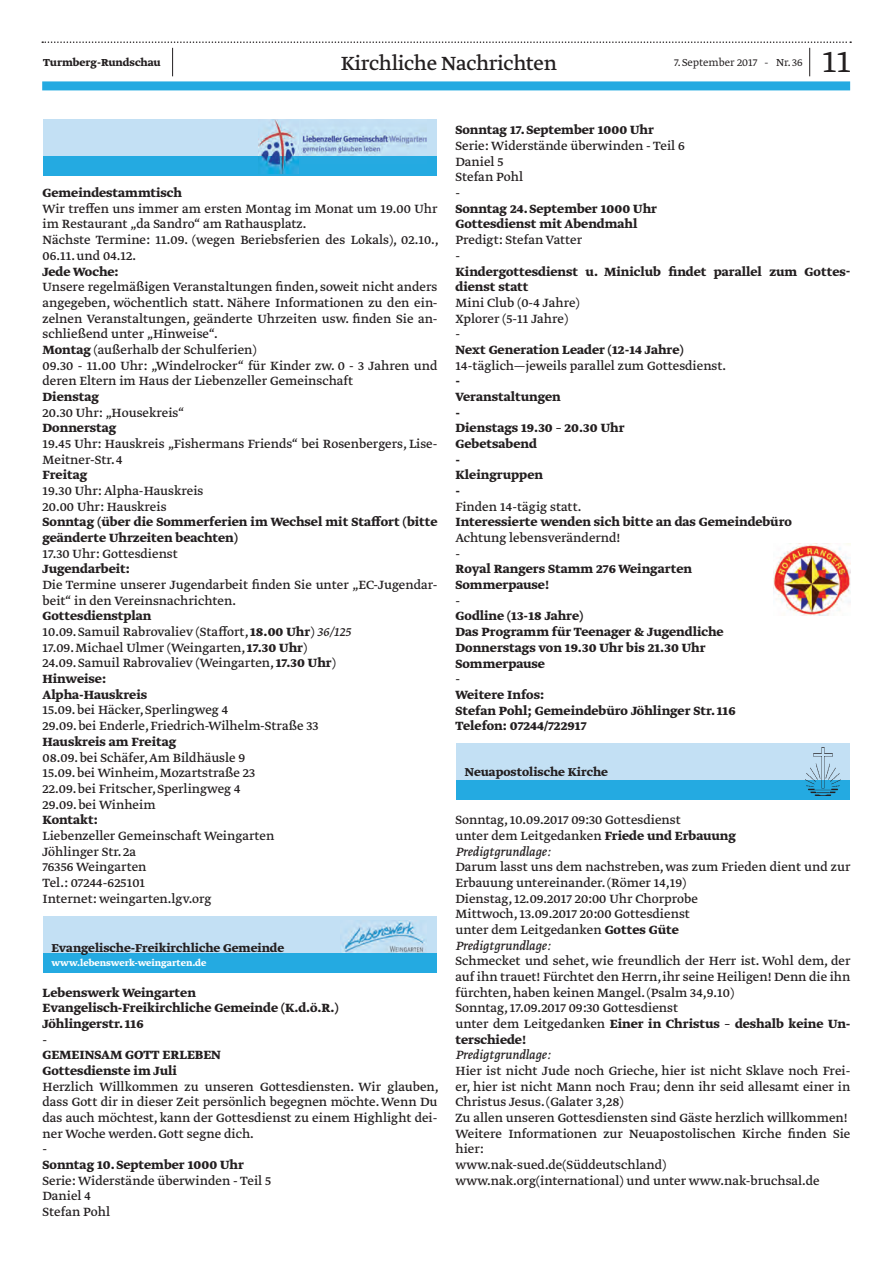
<style>
.page{position:relative;width:893px;height:1263px;background:#fff}
.page>*{position:absolute;margin:0;border:0;box-sizing:border-box;transform-origin:0 0}
.t1{font:300 36px "Greta Text Std";color:#231f20}
.t2{font:22.5px "Greta Text Std";letter-spacing:-.015em;color:#231f20}
.t3{font:14.1px/15.8px "Greta Text Std";color:#231f20}
.t4{font:700 14.1px/15.8px "Greta Text Std";color:#231f20}
.t5{font:italic 14.1px "Greta Text Std";color:#231f20}
.t6{font:700 13.5px "Greta Text Std";color:#231f20}
.t7{font:300 12px "Greta Text Std";color:#231f20}
.t8{font:700 12px "Greta Text Std";color:#231f20}
.t9{font:700 10.5px "Greta Text Std";color:#fff}
.s1{font-weight:700}
.s2{font-style:italic}
</style>
<div class="page">
<div style="left:42px;top:81px;width:808px;height:9px;background:#24aae1"></div>
<svg style="left:42px;top:41px;width:809px;height:35px"></svg>
<div style="left:43px;top:119px;width:393px;height:57px;background:#c3e0f4"></div>
<div style="left:43px;top:156px;width:393px;height:20px;background:#24aae1"></div>
<img style="left:258px;top:119px;width:40px;height:54px">
<img style="left:301px;top:130px;width:126px;height:26px">
<div style="left:43px;top:916px;width:393px;height:57px;background:#c3e0f4"></div>
<div style="left:43px;top:953px;width:393px;height:20px;background:#24aae1"></div>
<img style="left:342px;top:920px;width:83px;height:32px">
<img style="left:773px;top:544px;width:77px;height:71px">
<div style="left:457px;top:743px;width:393px;height:57px;background:#c3e0f4"></div>
<div style="left:457px;top:780px;width:393px;height:20px;background:#24aae1"></div>
<img style="left:805px;top:747px;width:35px;height:49px">
<p class="t8" style="left:43px;top:56px;width:119px">Turmberg-Rundschau</p>
<h2 class="t2" style="left:341px;top:50px;width:217px">Kirchliche Nachrichten</h2>
<p class="t7" style="left:674px;top:56px;width:130px">7. September 2017 - Nr. 36</p>
<h1 class="t1" style="left:822px;top:41px;width:30px">11</h1>
<p class="t4" style="left:43px;top:186px;width:141px">Gemeindestammtisch</p>
<p class="t3" style="left:43px;top:201px;width:398px">Wir treffen uns immer am ersten Montag im Monat um 19.00 Uhr im Restaurant „da Sandro“ am Rathausplatz.<br>Nächste Termine: 11.09. (wegen Beriebsferien des Lokals), 02.10., 06.11. und 04.12.</p>
<p class="t4" style="left:43px;top:264px;width:78px">Jede Woche:</p>
<p class="t3" style="left:43px;top:280px;width:396px">Unsere regelmäßigen Veranstaltungen finden, soweit nicht anders angegeben, wöchentlich statt. Nähere Informationen zu den ein&shy;zelnen Veranstaltungen, geänderte Uhrzeiten usw. finden Sie an&shy;schließend unter „Hinweise“.<br><span class="s1">Montag</span> (außerhalb der Schulferien)<br>09.30 - 11.00 Uhr: „Windelrocker“ für Kinder zw. 0 - 3 Jahren und deren Eltern im Haus der Liebenzeller Gemeinschaft</p>
<p class="t4" style="left:43px;top:389px;width:58px">Dienstag</p>
<p class="t3" style="left:43px;top:405px;width:143px">20.30 Uhr: „Housekreis“</p>
<p class="t4" style="left:43px;top:421px;width:75px">Donnerstag</p>
<p class="t3" style="left:43px;top:437px;width:396px">19.45 Uhr: Hauskreis „Fishermans Friends“ bei Rosenbergers, Lise-<br>Meitner-Str. 4</p>
<p class="t4" style="left:43px;top:468px;width:46px">Freitag</p>
<p class="t3" style="left:43px;top:484px;width:162px">19.30 Uhr: Alpha-Hauskreis<br>20.00 Uhr: Hauskreis</p>
<p class="t4" style="left:43px;top:515px;width:396px">Sonntag (über die Sommerferien im Wechsel mit Staffort (bitte geänderte Uhrzeiten beachten)</p>
<p class="t3" style="left:43px;top:546px;width:137px">17.30 Uhr: Gottesdienst</p>
<p class="t4" style="left:43px;top:562px;width:89px">Jugendarbeit:</p>
<p class="t3" style="left:43px;top:578px;width:396px">Die Termine unserer Jugendarbeit finden Sie unter „EC-Jugendar&shy;beit“ in den Vereinsnachrichten.</p>
<p class="t3" style="left:43px;top:609px;width:310px"><span class="s1">Gottesdienstplan<br></span>10.09. Samuil Rabrovaliev (Staffort, <span class="s1">18.00 Uhr</span>) <span class="s2">36/125<br></span>17.09. Michael Ulmer (Weingarten, <span class="s1">17.30 Uhr</span>)<br>24.09. Samuil Rabrovaliev (Weingarten, <span class="s1">17.30 Uhr</span>)<br><span class="s1">Hinweise:<br>Alpha-Hauskreis</span></p>
<p class="t3" style="left:43px;top:703px;width:278px">15.09. bei Häcker, Sperlingweg 4<br>29.09. bei Enderle, Friedrich-Wilhelm-Straße 33</p>
<p class="t4" style="left:43px;top:734px;width:135px">Hauskreis am Freitag</p>
<p class="t3" style="left:43px;top:750px;width:214px">08.09. bei Schäfer, Am Bildhäusle 9<br>15.09. bei Winheim, Mozartstraße 23<br>22.09. bei Fritscher, Sperlingweg 4<br>29.09. bei Winheim</p>
<p class="t4" style="left:43px;top:813px;width:57px">Kontakt:</p>
<p class="t3" style="left:43px;top:828px;width:233px">Liebenzeller Gemeinschaft Weingarten<br>Jöhlinger Str. 2a<br>76356 Weingarten<br>Tel.: 07244-625101<br>Internet: weingarten.lgv.org</p>
<p class="t6" style="left:51px;top:940px;width:234px">Evangelische-Freikirchliche Gemeinde</p>
<p class="t9" style="left:51px;top:956px;width:157px">www.lebenswerk-weingarten.de</p>
<p class="t4" style="left:43px;top:985px;width:298px">Lebenswerk Weingarten<br>Evangelisch-Freikirchliche Gemeinde (K.d.ö.R.)<br>Jöhlingerstr. 116</p>
<p class="t3" style="left:43px;top:1032px;width:6px">-</p>
<p class="t4" style="left:43px;top:1048px;width:180px">GEMEINSAM GOTT ERLEBEN<br>Gottesdienste im Juli</p>
<p class="t3" style="left:43px;top:1079px;width:398px">Herzlich Willkommen zu unseren Gottesdiensten. Wir glauben, dass Gott dir in dieser Zeit persönlich begegnen möchte. Wenn Du das auch möchtest, kann der Gottesdienst zu einem Highlight dei&shy;ner Woche werden. Gott segne dich.<br>-</p>
<p class="t4" style="left:43px;top:1158px;width:203px">Sonntag 10. September 1000 Uhr</p>
<p class="t3" style="left:43px;top:1173px;width:230px">Serie: Widerstände überwinden - Teil 5<br>Daniel 4<br>Stefan Pohl</p>
<p class="t4" style="left:455px;top:123px;width:200px">Sonntag 17. September 1000 Uhr</p>
<p class="t3" style="left:455px;top:139px;width:231px">Serie: Widerstände überwinden - Teil 6<br>Daniel 5<br>Stefan Pohl<br>-</p>
<p class="t4" style="left:455px;top:201px;width:203px">Sonntag 24. September 1000 Uhr<br>Gottesdienst mit Abendmahl</p>
<p class="t3" style="left:455px;top:233px;width:128px">Predigt: Stefan Vatter -</p>
<p class="t4" style="left:455px;top:264px;width:396px">Kindergottesdienst u. Miniclub findet parallel zum Gottes&shy;dienst statt</p>
<p class="t3" style="left:455px;top:295px;width:126px">Mini Club (0-4 Jahre)<br>Xplorer (5-11 Jahre)<br>-</p>
<p class="t4" style="left:455px;top:342px;width:230px">Next Generation Leader (12-14 Jahre)</p>
<p class="t3" style="left:455px;top:358px;width:272px">14-täglich—jeweils parallel zum Gottesdienst.</p>
<p class="t4" style="left:455px;top:374px;width:171px">-<br>Veranstaltungen<br>-<br>Dienstags 19.30 – 20.30 Uhr<br>Gebetsabend<br>-<br>Kleingruppen<br>-</p>
<p class="t3" style="left:455px;top:499px;width:127px">Finden 14-tägig statt.</p>
<p class="t4" style="left:455px;top:515px;width:338px">Interessierte wenden sich bitte an das Gemeindebüro</p>
<p class="t3" style="left:455px;top:531px;width:167px">Achtung lebensverändernd! -</p>
<p class="t4" style="left:455px;top:562px;width:238px">Royal Rangers Stamm 276 Weingarten<br>Sommerpause!</p>
<p class="t3" style="left:455px;top:593px;width:6px">-</p>
<p class="t4" style="left:455px;top:609px;width:270px">Godline (13-18 Jahre)<br>Das Programm für Teenager &amp; Jugendliche<br>Donnerstags von 19.30 Uhr bis 21.30 Uhr<br>Sommerpause</p>
<p class="t3" style="left:455px;top:672px;width:6px">-</p>
<p class="t4" style="left:455px;top:687px;width:282px">Weitere Infos:<br>Stefan Pohl; Gemeindebüro Jöhlinger Str. 116<br>Telefon: 07244/722917</p>
<p class="t6" style="left:465px;top:764px;width:145px">Neuapostolische Kirche</p>
<p class="t3" style="left:455px;top:813px;width:282px">Sonntag, 10.09.2017 09:30 Gottesdienst<br>unter dem Leitgedanken <span class="s1">Friede und Erbauung<br></span><span class="s2">Predigtgrundlage:</span></p>
<p class="t3" style="left:455px;top:860px;width:396px">Darum lasst uns dem nachstreben, was zum Frieden dient und zur Erbauung untereinander. (Römer 14,19)<br>Dienstag, 12.09.2017 20:00 Uhr Chorprobe<br>Mittwoch, 13.09.2017 20:00 Gottesdienst<br>unter dem Leitgedanken <span class="s1">Gottes Güte<br></span><span class="s2">Predigtgrundlage:</span></p>
<p class="t3" style="left:455px;top:954px;width:396px">Schmecket und sehet, wie freundlich der Herr ist. Wohl dem, der auf ihn trauet! Fürchtet den Herrn, ihr seine Heiligen! Denn die ihn fürchten, haben keinen Mangel. (Psalm 34,9.10)<br>Sonntag, 17.09.2017 09:30 Gottesdienst<br>unter dem Leitgedanken <span class="s1">Einer in Christus – deshalb keine Un&shy;terschiede!</span></p>
<p class="t5" style="left:455px;top:1047px;width:97px">Predigtgrundlage:</p>
<p class="t3" style="left:455px;top:1064px;width:396px">Hier ist nicht Jude noch Grieche, hier ist nicht Sklave noch Frei&shy;er, hier ist nicht Mann noch Frau; denn ihr seid allesamt einer in Christus Jesus. (Galater 3,28)<br>Zu allen unseren Gottesdiensten sind Gäste herzlich willkommen!<br>Weitere Informationen zur Neuapostolischen Kirche finden Sie hier:<br>www.nak-sued.de(Süddeutschland)<br>www.nak.org(international) und unter www.nak-bruchsal.de</p>
</div>
